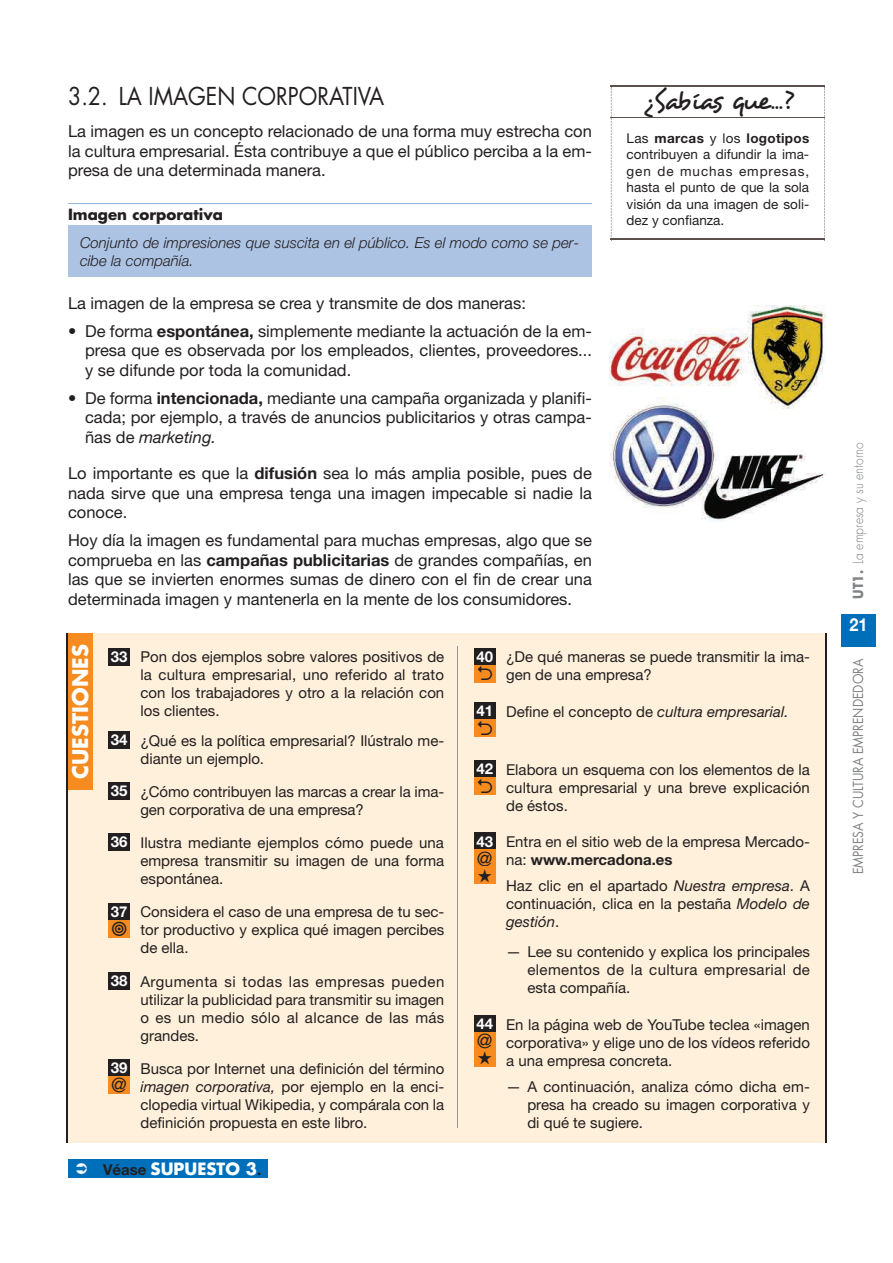
<style>
.page{position:relative;width:893px;height:1263px;background:#fff}
.page>*{position:absolute;margin:0;border:0;box-sizing:border-box;transform-origin:0 0}
.t1{font:27px "Desyrel";letter-spacing:-.09em;color:#231f20}
.t2{font:24px "Futura";color:#231f20;scale:.9 1}
.t3{font:700 21px "Futura";color:#fff}
.t4{font:19.8px "Helvetica Neue";color:#231f20}
.t5{font:700 18px "Helvetica Neue";color:#fff;scale:.9 1}
.t6{font:16.5px/19.5px "Helvetica Neue";color:#231f20;text-align:justify}
.t7{font:700 16.5px "Futura";color:#fff}
.t8{font:15px/18px "Helvetica Neue";color:#231f20;text-align:justify}
.t9{font:italic 300 15px/18px "Helvetica Neue";color:#231f20}
.t10{font:italic 15px "Helvetica Neue";color:#231f20}
.t11{font:700 15px "Helvetica Neue";color:#fff}
.t12{font:700 15px "Futura";color:#231f20}
.t13{font:13.5px/16.5px "Helvetica Neue";color:#231f20;text-align:justify}
.t14{font:13.5px "Futura";color:#808285;scale:.9 1}
.t15{font:300 13.5px "Futura";color:#808285;scale:.9 1}
.s1{font-weight:700}
.s2{font-style:italic}
.s3{font-style:normal}
.s4{font-family:"Helvetica Neue";font-size:15px;color:#231f20}
</style>
<div class="page">
<div style="left:841px;top:614px;width:35px;height:33px;background:#006fba"></div>
<div style="left:68px;top:225px;width:523px;height:51px;background:#adc3e4"></div>
<hr style="left:68px;top:203px;width:523px;height:1px;background:#95b4dd">
<svg style="left:611px;top:87px;width:1px;height:152px"></svg>
<svg style="left:824px;top:87px;width:1px;height:152px"></svg>
<hr style="left:611px;top:85px;width:214px;height:2px;background:#5d514e">
<hr style="left:611px;top:118px;width:214px;height:1px;background:#5d514e">
<hr style="left:611px;top:239px;width:214px;height:1px;background:#5d514e">
<div style="left:68px;top:1159px;width:200px;height:19px;background:#006fba"></div>
<img style="left:609px;top:306px;width:216px;height:216px">
<div style="left:67px;top:633px;width:27px;height:157px;background:#f68b1f"></div>
<div style="left:94px;top:633px;width:365px;height:509px;background:#fef0da"></div>
<div style="left:109px;top:1060px;width:21px;height:17px;background:#231f20"></div>
<div style="left:109px;top:1077px;width:21px;height:17px;background:#f68b1f"></div>
<div style="left:109px;top:903px;width:21px;height:17px;background:#231f20"></div>
<div style="left:109px;top:920px;width:21px;height:17px;background:#f68b1f"></div>
<div style="left:109px;top:972px;width:21px;height:17px;background:#231f20"></div>
<div style="left:109px;top:834px;width:21px;height:17px;background:#231f20"></div>
<div style="left:109px;top:782px;width:21px;height:17px;background:#231f20"></div>
<div style="left:109px;top:731px;width:21px;height:17px;background:#231f20"></div>
<div style="left:109px;top:648px;width:21px;height:17px;background:#231f20"></div>
<div style="left:459px;top:633px;width:367px;height:509px;background:#fef0da"></div>
<div style="left:474px;top:648px;width:21px;height:17px;background:#231f20"></div>
<div style="left:474px;top:665px;width:21px;height:17px;background:#f68b1f"></div>
<div style="left:474px;top:1015px;width:21px;height:17px;background:#231f20"></div>
<div style="left:474px;top:1032px;width:21px;height:17px;background:#f68b1f"></div>
<div style="left:474px;top:1049px;width:21px;height:17px;background:#f68b1f"></div>
<div style="left:474px;top:833px;width:21px;height:17px;background:#231f20"></div>
<div style="left:474px;top:850px;width:21px;height:17px;background:#f68b1f"></div>
<div style="left:474px;top:867px;width:21px;height:17px;background:#f68b1f"></div>
<div style="left:474px;top:760px;width:21px;height:17px;background:#231f20"></div>
<div style="left:474px;top:777px;width:21px;height:17px;background:#f68b1f"></div>
<div style="left:474px;top:702px;width:21px;height:17px;background:#231f20"></div>
<div style="left:474px;top:719px;width:21px;height:17px;background:#f68b1f"></div>
<div style="left:67px;top:790px;width:27px;height:352px;background:#fef0da"></div>
<hr style="left:67px;top:633px;width:1px;height:509px;background:#231f20">
<hr style="left:825px;top:633px;width:1px;height:509px;background:#231f20">
<hr style="left:457px;top:647px;width:1px;height:481px;background:#939598">
<h2 class="t2" style="left:68px;top:85px;width:353px">3.2. LA IMAGEN CORPORATIVA</h2>
<p class="t6" style="left:68px;top:123px;width:525px">La imagen es un concepto relacionado de una forma muy estrecha con la cultura empresarial. Ésta contribuye a que el público perciba a la em&shy;presa de una determinada manera.</p>
<p class="t12" style="left:68px;top:207px;width:156px">Imagen corporativa</p>
<p class="t9" style="left:80px;top:235px;width:501px">Conjunto de impresiones que suscita en el público. Es el modo como se per&shy;cibe la compañía.</p>
<p class="t6" style="left:68px;top:295px;width:459px">La imagen de la empresa se crea y transmite de dos maneras:</p>
<p class="t6" style="left:85px;top:323px;width:508px;text-indent:-17px">• De forma <span class="s1">espontánea,</span> simplemente mediante la actuación de la em&shy;presa que es observada por los empleados, clientes, proveedores... y se difunde por toda la comunidad.</p>
<p class="t6" style="left:85px;top:390px;width:508px;text-indent:-17px">• De forma <span class="s1">intencionada,</span> mediante una campaña organizada y planifi&shy;cada; por ejemplo, a través de anuncios publicitarios y otras campa&shy;ñas de <span class="s2">marketing.</span></p>
<p class="t6" style="left:68px;top:465px;width:525px">Lo importante es que la <span class="s1">difusión</span> sea lo más amplia posible, pues de nada sirve que una empresa tenga una imagen impecable si nadie la conoce.</p>
<p class="t6" style="left:68px;top:532px;width:525px">Hoy día la imagen es fundamental para muchas empresas, algo que se comprueba en las <span class="s1">campañas publicitarias</span> de grandes compañías, en las que se invierten enormes sumas de dinero con el fin de crear una determinada imagen y mantenerla en la mente de los consumidores.</p>
<h1 class="t1" style="left:643px;top:90px;width:151px">¿Sabías que...?</h1>
<p class="t13" style="left:627px;top:131px;width:184px">Las <span class="s1">marcas</span> y los <span class="s1">logotipos </span>contribuyen a difundir la ima&shy;gen de muchas empresas, hasta el punto de que la sola visión da una imagen de soli&shy;dez y confianza.</p>
<h3 class="t3" style="left:71px;top:779px;width:136px;rotate:-90deg">CUESTIONES</h3>
<p class="t8" style="left:140px;top:650px;width:305px">Pon dos ejemplos sobre valores positivos de la cultura empresarial, uno referido al trato con los trabajadores y otro a la relación con los clientes.</p>
<p class="t11" style="left:111px;top:651px;width:18px">33</p>
<p class="t8" style="left:506px;top:650px;width:305px">¿De qué maneras se puede transmitir la ima&shy;gen de una empresa?</p>
<p class="t10" style="left:506px;top:706px;width:284px"><span class="s3">Define el concepto de</span> cultura empresarial.</p>
<p class="t11" style="left:477px;top:651px;width:18px">40</p>
<p class="t11" style="left:477px;top:705px;width:18px">41</p>
<p class="t11" style="left:111px;top:734px;width:18px">34</p>
<p class="t8" style="left:140px;top:733px;width:305px">¿Qué es la política empresarial? Ilústralo me&shy;diante un ejemplo.</p>
<p class="t8" style="left:140px;top:784px;width:305px">¿Cómo contribuyen las marcas a crear la ima&shy;gen corporativa de una empresa?</p>
<p class="t8" style="left:140px;top:835px;width:305px">Ilustra mediante ejemplos cómo puede una empresa transmitir su imagen de una forma espontánea.</p>
<p class="t8" style="left:140px;top:905px;width:305px">Considera el caso de una empresa de tu sec&shy;tor productivo y explica qué imagen percibes de ella.</p>
<p class="t8" style="left:140px;top:974px;width:305px">Argumenta si todas las empresas pueden utilizar la publicidad para transmitir su imagen o es un medio sólo al alcance de las más grandes.</p>
<p class="t8" style="left:140px;top:1061px;width:305px">Busca por Internet una definición del término <span class="s2">imagen corporativa,</span> por ejemplo en la enci&shy;clopedia virtual Wikipedia, y compárala con la definición propuesta en este libro.</p>
<p class="t11" style="left:477px;top:763px;width:18px">42</p>
<p class="t8" style="left:506px;top:762px;width:305px">Elabora un esquema con los elementos de la cultura empresarial y una breve explicación de éstos.</p>
<p class="t8" style="left:506px;top:834px;width:305px">Entra en el sitio web de la empresa Mercado&shy;na: <span class="s1">www.mercadona.es</span></p>
<p class="t8" style="left:506px;top:878px;width:305px">Haz clic en el apartado <span class="s2">Nuestra empresa</span>. A continuación, clica en la pestaña <span class="s2">Modelo de gestión</span>.</p>
<p class="t8" style="left:527px;top:945px;width:284px;text-indent:-21px">— Lee su contenido y explica los principales elementos de la cultura empresarial de esta compañía.</p>
<p class="t8" style="left:506px;top:1017px;width:305px">En la página web de YouTube teclea «imagen corporativa» y elige uno de los vídeos referido a una empresa concreta.</p>
<p class="t8" style="left:527px;top:1079px;width:284px;text-indent:-21px">— A continuación, analiza cómo dicha em&shy;presa ha creado su imagen corporativa y di qué te sugiere.</p>
<p class="t11" style="left:111px;top:785px;width:18px">35</p>
<p class="t11" style="left:477px;top:836px;width:18px">43</p>
<h3 class="t4" style="left:477px;top:851px;width:17px">@</h3>
<p class="t11" style="left:111px;top:837px;width:18px">36</p>
<p class="t11" style="left:111px;top:906px;width:18px">37</p>
<p class="t11" style="left:111px;top:975px;width:18px">38</p>
<p class="t11" style="left:477px;top:1018px;width:18px">44</p>
<h3 class="t4" style="left:477px;top:1034px;width:17px">@</h3>
<p class="t11" style="left:111px;top:1063px;width:18px">39</p>
<h3 class="t4" style="left:111px;top:1078px;width:17px">@</h3>
<p class="t7" style="left:103px;top:1161px;width:160px"><span class="s4">Véase</span> SUPUESTO 3<span class="s4">.</span></p>
<p class="t15" style="left:852px;top:599px;width:175px;rotate:-90deg"><span class="s1">UT1.</span> La empresa y su entorno</p>
<p class="t5" style="left:850px;top:618px;width:22px">21</p>
<p class="t14" style="left:852px;top:874px;width:241px;rotate:-90deg">EMPRESA Y CULTURA EMPRENDEDORA</p>
</div>
